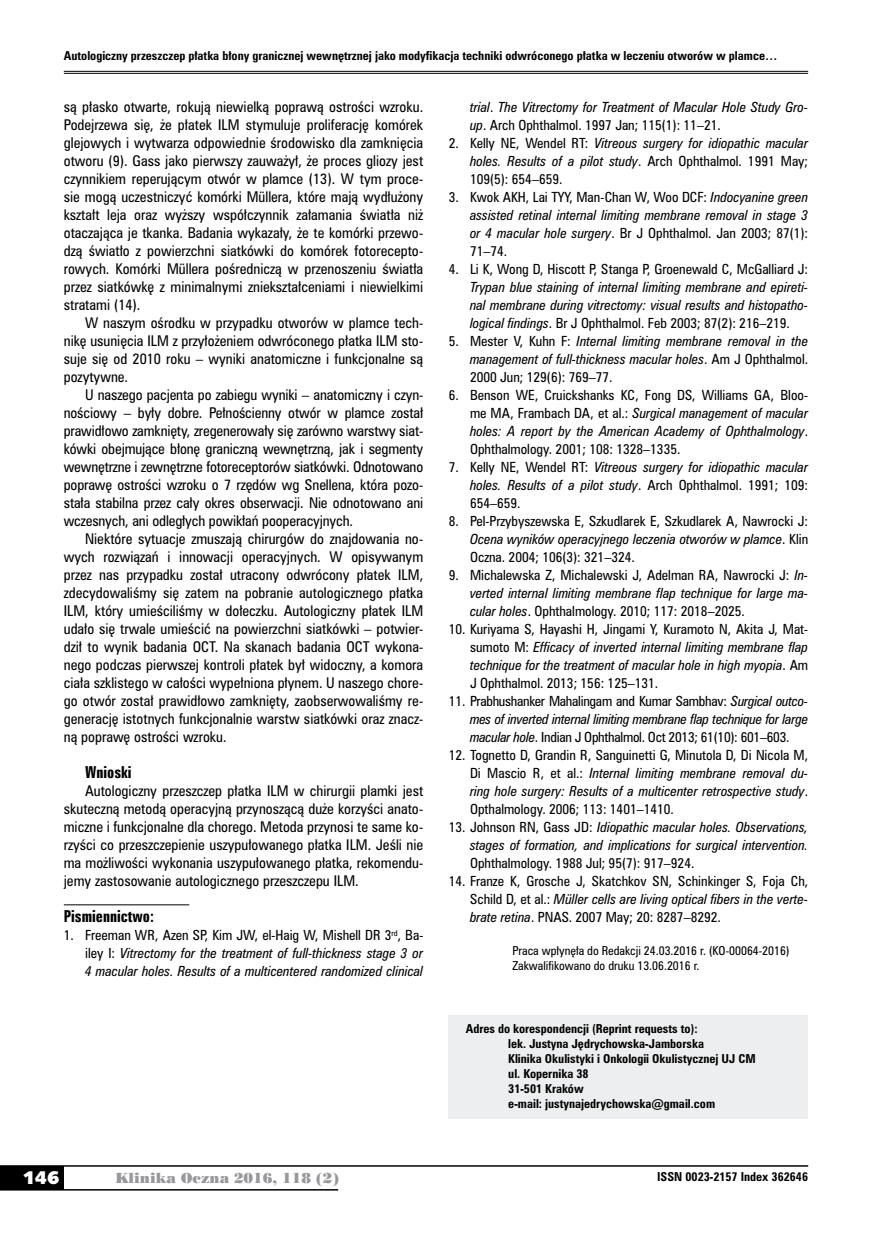
<style>
.page{position:relative;width:872px;height:1234px;background:#fff}
.page>*{position:absolute;margin:0;border:0;box-sizing:border-box;transform-origin:0 0}
.t1{font:18px "Humanst 531 U Blk PL";color:#fff}
.t2{font:15px "Zurich Bd X Cn PL";color:#000}
.t3{font:13.5px/18px "Zurich Cn PL";color:#000;text-align:justify}
.t4{font:13.5px "Poster Bodoni PL";color:#98989c}
.t5{font:italic 12.75px/18px "Zurich Cn PL";color:#000;text-align:justify}
.t6{font:12.75px/18px "Zurich Cn PL";color:#000;text-align:justify}
.t7{font:700 11.25px/15px "Zurich Cn PL";color:#000}
.t8{font:11.25px/15px "Zurich Cn PL";color:#000}
.s1{font-style:normal}
.s2{font-style:italic}
</style>
<div class="page">
<div style="left:0;top:1165px;width:64px;height:24px;background:#000"></div>
<hr style="left:0;top:1164px;width:808px;height:2px;background:#000">
<hr style="left:0;top:1188px;width:338px;height:2px;background:#000">
<hr style="left:64px;top:71px;width:744px;height:1px;background:#000">
<hr style="left:64px;top:73px;width:744px;height:1px;background:#000">
<hr style="left:64px;top:904px;width:125px;height:1px;background:#000">
<div style="left:449px;top:1015px;width:359px;height:103px;background:#edeeef"></div>
<p class="t7" style="left:64px;top:48px;width:715px">Autologiczny przeszczep płatka błony granicznej wewnętrznej jako modyfikacja techniki odwróconego płatka w leczeniu otworów w plamce…</p>
<p class="t3" style="left:64px;top:97px;width:361px">są płasko otwarte, rokują niewielką poprawą ostrości wzroku.<br>Podejrzewa się, że płatek ILM stymuluje proliferację komórek glejowych i wytwarza odpowiednie środowisko dla zamknięcia otworu (9). Gass jako pierwszy zauważył, że proces gliozy jest czynnikiem reperującym otwór w plamce (13). W tym proce&shy;sie mogą uczestniczyć komórki Müllera, które mają wydłużony kształt leja oraz wyższy współczynnik załamania światła niż otaczająca je tkanka. Badania wykazały, że te komórki przewo&shy;dzą światło z powierzchni siatkówki do komórek fotorecepto&shy;rowych. Komórki Müllera pośredniczą w przenoszeniu światła przez siatkówkę z minimalnymi zniekształceniami i niewielkimi stratami (14).</p>
<p class="t3" style="left:64px;top:313px;width:361px;text-indent:21px">W naszym ośrodku w przypadku otworów w plamce tech&shy;nikę usunięcia ILM z przyłożeniem odwróconego płatka ILM sto&shy;suje się od 2010 roku – wyniki anatomiczne i funkcjonalne są pozytywne.</p>
<p class="t3" style="left:64px;top:385px;width:361px;text-indent:21px">U naszego pacjenta po zabiegu wyniki – anatomiczny i czyn&shy;nościowy – były dobre. Pełnościenny otwór w plamce został prawidłowo zamknięty, zregenerowały się zarówno warstwy siat&shy;kówki obejmujące błonę graniczną wewnętrzną, jak i segmenty wewnętrzne i zewnętrzne fotoreceptorów siatkówki. Odnotowano poprawę ostrości wzroku o 7 rzędów wg Snellena, która pozo&shy;stała stabilna przez cały okres obserwacji. Nie odnotowano ani wczesnych, ani odległych powikłań pooperacyjnych.</p>
<p class="t3" style="left:64px;top:529px;width:361px;text-indent:21px">Niektóre sytuacje zmuszają chirurgów do znajdowania no&shy;wych rozwiązań i innowacji operacyjnych. W opisywanym przez nas przypadku został utracony odwrócony płatek ILM, zdecydowaliśmy się zatem na pobranie autologicznego płatka ILM, który umieściliśmy w dołeczku. Autologiczny płatek ILM udało się trwale umieścić na powierzchni siatkówki – potwier&shy;dził to wynik badania OCT. Na skanach badania OCT wykona&shy;nego podczas pierwszej kontroli płatek był widoczny, a komora ciała szklistego w całości wypełniona płynem. U naszego chore&shy;go otwór został prawidłowo zamknięty, zaobserwowaliśmy re&shy;generację istotnych funkcjonalnie warstw siatkówki oraz znacz&shy;ną poprawę ostrości wzroku.</p>
<p class="t2" style="left:85px;top:762px;width:48px">Wnioski</p>
<p class="t3" style="left:64px;top:781px;width:361px;text-indent:21px">Autologiczny przeszczep płatka ILM w chirurgii plamki jest skuteczną metodą operacyjną przynoszącą duże korzyści anato&shy;miczne i funkcjonalne dla chorego. Metoda przynosi te same ko&shy;rzyści co przeszczepienie uszypułowanego płatka ILM. Jeśli nie ma możliwości wykonania uszypułowanego płatka, rekomendu&shy;jemy zastosowanie autologicznego przeszczepu ILM.</p>
<p class="t2" style="left:64px;top:906px;width:92px">Pismiennictwo:</p>
<p class="t5" style="left:85px;top:925px;width:340px;text-indent:-21px"><span class="s1">1. Freeman WR, Azen SP, Kim JW, el-Haig W, Mishell DR 3</span><sup>rd</sup><span class="s1">, Ba&shy;iley I:</span> Vitrectomy for the treatment of full-thickness stage 3 or 4 macular holes. Results of a multicentered randomized clinical</p>
<p class="t5" style="left:470px;top:97px;width:340px">trial<span class="s1">.</span> The Vitrectomy for Treatment of Macular Hole Study Gro&shy;up<span class="s1">. Arch Ophthalmol. 1997 Jan; 115(1): 11–21.</span></p>
<p class="t5" style="left:470px;top:133px;width:340px;text-indent:-21px"><span class="s1">2. Kelly NE, Wendel RT:</span> Vitreous surgery for idiopathic macular holes. Results of a pilot study<span class="s1">. Arch Ophthalmol. 1991 May; 109(5): 654–659.</span></p>
<p class="t5" style="left:470px;top:187px;width:340px;text-indent:-21px"><span class="s1">3. Kwok AKH, Lai TYY, Man-Chan W, Woo DCF:</span> Indocyanine green assisted retinal internal limiting membrane removal in stage 3 or 4 macular hole surgery<span class="s1">. Br J Ophthalmol. Jan 2003; 87(1):<br>71–74.</span></p>
<p class="t6" style="left:449px;top:259px;width:361px">4. Li K, Wong D, Hiscott P, Stanga P, Groenewald C, McGalliard J:</p>
<p class="t5" style="left:470px;top:277px;width:340px">Trypan blue staining of internal limiting membrane and epireti&shy;nal membrane during vitrectomy: visual results and histopatho&shy;logical findings<span class="s1">. Br J Ophthalmol. Feb 2003; 87(2): 216–219.</span></p>
<p class="t5" style="left:470px;top:331px;width:340px;text-indent:-21px"><span class="s1">5. Mester V, Kuhn F:</span> Internal limiting membrane removal in the management of full-thickness macular holes<span class="s1">. Am J Ophthalmol.<br>2000 Jun; 129(6): 769–77.</span></p>
<p class="t6" style="left:470px;top:385px;width:340px;text-indent:-21px">6. Benson WE, Cruickshanks KC, Fong DS, Williams GA, Bloo&shy;me MA, Frambach DA, et al.: <span class="s2">Surgical management of macular holes: A report by the American Academy of Ophthalmology</span>.<br>Ophthalmology. 2001; 108: 1328–1335.</p>
<p class="t5" style="left:470px;top:458px;width:340px;text-indent:-21px"><span class="s1">7. Kelly NE, Wendel RT:</span> Vitreous surgery for idiopathic macular holes. Results of a pilot study<span class="s1">. Arch Ophthalmol. 1991; 109:<br>654–659.</span></p>
<p class="t6" style="left:470px;top:512px;width:340px;text-indent:-21px">8. Pel-Przybyszewska E, Szkudlarek E, Szkudlarek A, Nawrocki J:<br><span class="s2">Ocena wyników operacyjnego leczenia otworów w plamce</span>. Klin Oczna. 2004; 106(3): 321–324.</p>
<p class="t6" style="left:470px;top:566px;width:340px;text-indent:-21px">9. Michalewska Z, Michalewski J, Adelman RA, Nawrocki J: <span class="s2">In&shy;verted internal limiting membrane flap technique for large ma&shy;cular holes</span>. Ophthalmology. 2010; 117: 2018–2025.</p>
<p class="t5" style="left:470px;top:620px;width:340px;text-indent:-21px"><span class="s1">10. Kuriyama S, Hayashi H, Jingami Y, Kuramoto N, Akita J, Mat&shy;sumoto M:</span> Efficacy of inverted internal limiting membrane flap technique for the treatment of macular hole in high myopia<span class="s1">. Am J Ophthalmol. 2013; 156: 125–131.</span></p>
<p class="t6" style="left:470px;top:692px;width:340px;text-indent:-21px">11. Prabhushanker Mahalingam and Kumar Sambhav: <span class="s2">Surgical outco&shy;mes of inverted internal limiting membrane flap technique for large macular hole</span>. Indian J Ophthalmol. Oct 2013; 61(10): 601–603.</p>
<p class="t6" style="left:470px;top:746px;width:340px;text-indent:-21px">12. Tognetto D, Grandin R, Sanguinetti G, Minutola D, Di Nicola M, Di Mascio R, et al.: <span class="s2">Internal limiting membrane removal du&shy;ring hole surgery: Results of a multicenter retrospective study</span>.<br>Opthalmology. 2006; 113: 1401–1410.</p>
<p class="t5" style="left:449px;top:818px;width:361px;text-align:right"><span class="s1">13. Johnson RN, Gass JD:</span> Idiopathic macular holes. Observations, stages of formation, and implications for surgical intervention.</p>
<p class="t6" style="left:470px;top:854px;width:226px">Ophthalmology. 1988 Jul; 95(7): 917–924.</p>
<p class="t6" style="left:470px;top:872px;width:340px;text-indent:-21px">14. Franze K, Grosche J, Skatchkov SN, Schinkinger S, Foja Ch, Schild D, et al.: <span class="s2">Müller cells are living optical fibers in the verte&shy;brate retina</span>. PNAS. 2007 May; 20: 8287–8292.</p>
<p class="t8" style="left:512px;top:943px;width:278px">Praca wpłynęła do Redakcji 24.03.2016 r. (KO-00064-2016)<br>Zakwalifikowano do druku 13.06.2016 r.</p>
<p class="t7" style="left:508px;top:1020px;width:249px;text-indent:-43px">Adres do korespondencji (Reprint requests to):<br>lek. Justyna Jędrychowska-Jamborska<br>Klinika Okulistyki i Onkologii Okulistycznej UJ CM ul. Kopernika 38<br>31-501 Kraków<br>e-mail: justynajedrychowska@gmail.com</p>
<h1 class="t1" style="left:23px;top:1165px;width:38px">146</h1>
<p class="t4" style="left:115px;top:1168px;width:225px">Klinika Oczna 2016, 118 (2)</p>
<p class="t7" style="left:657px;top:1168px;width:152px">ISSN 0023-2157 Index 362646</p>
</div>
